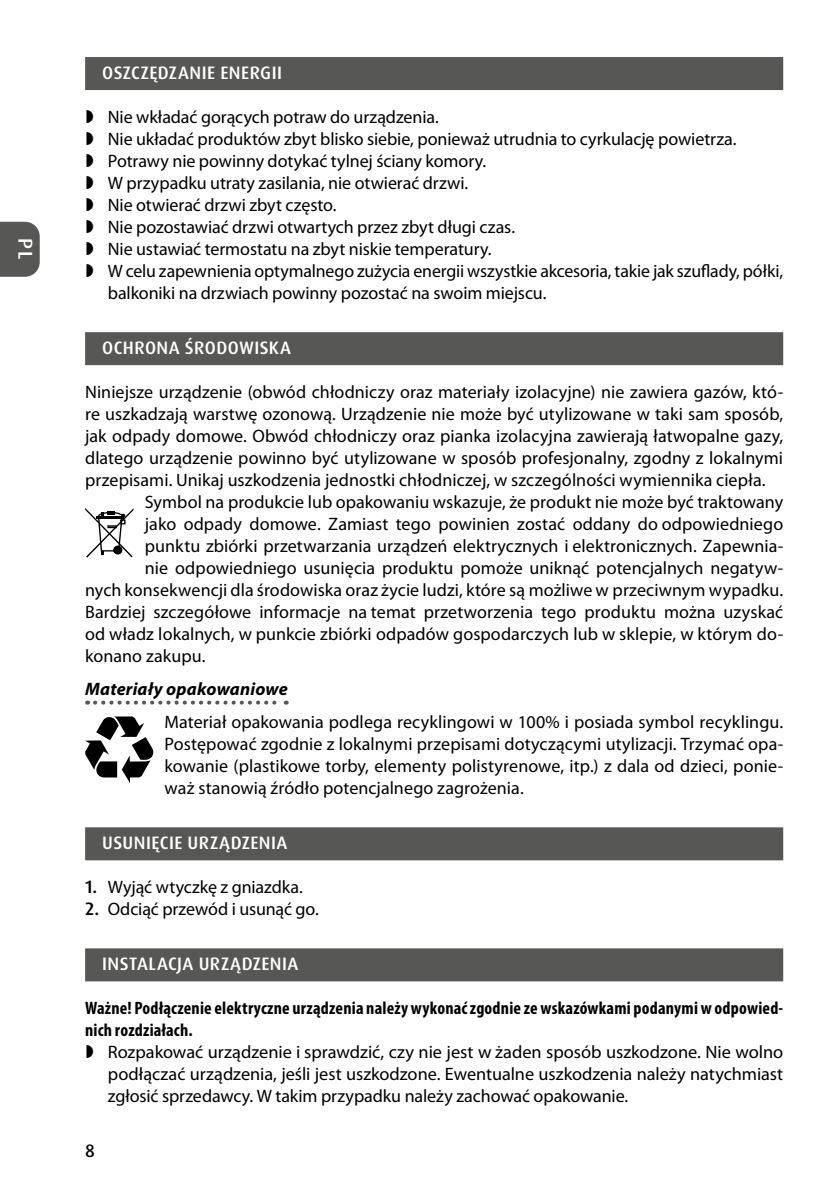
<style>
.page{position:relative;width:840px;height:1191px;background:#fff}
.page>*{position:absolute;margin:0;border:0;box-sizing:border-box;transform-origin:0 0}
.t1{font:500 20px "Dax Pro";color:#fff}
.t2{font:18px/22px "Myriad Pro";color:#000;text-align:justify}
.t3{font:700 condensed 18px/22px "Myriad Pro";letter-spacing:.01em;color:#000}
.t4{font:500 18px "Dax Pro";letter-spacing:.025em;color:#fff}
.t5{font:italic 700 18px "Myriad Pro";letter-spacing:.01em;color:#000}
.t6{font:500 18px "Dax Pro";color:#000}
.s1{font-family:"Dax Pro";font-weight:500}
</style>
<div class="page">
<svg style="left:0;top:222px;width:40px;height:55px;background:#5f5f5e"></svg>
<div style="left:85px;top:57px;width:697px;height:33px;background:#575756"></div>
<div style="left:85px;top:332px;width:697px;height:33px;background:#575756"></div>
<svg style="left:95px;top:700px;width:191px;height:4px"></svg>
<div style="left:85px;top:827px;width:697px;height:33px;background:#575756"></div>
<div style="left:85px;top:948px;width:697px;height:33px;background:#575756"></div>
<svg style="left:85px;top:508px;width:48px;height:49px"></svg>
<svg style="left:85px;top:716px;width:68px;height:67px"></svg>
<p class="t1" style="left:38px;top:238px;width:23px;rotate:90deg">PL</p>
<p class="t4" style="left:102px;top:61px;width:181px">OSZCZĘDZANIE ENERGII</p>
<p class="t2" style="left:108px;top:106px;width:676px;text-align:left">Nie wkładać gorących potraw do urządzenia.<br>Nie układać produktów zbyt blisko siebie, ponieważ utrudnia to cyrkulację powietrza.<br>Potrawy nie powinny dotykać tylnej ściany komory.<br>W przypadku utraty zasilania, nie otwierać drzwi.<br>Nie otwierać drzwi zbyt często.<br>Nie pozostawiać drzwi otwartych przez zbyt długi czas.<br>Nie ustawiać termostatu na zbyt niskie temperatury.<br>W celu zapewnienia optymalnego zużycia energii wszystkie akcesoria, takie jak szuflady, półki, balkoniki na drzwiach powinny pozostać na swoim miejscu.</p>
<p class="t4" style="left:102px;top:336px;width:190px">OCHRONA ŚRODOWISKA</p>
<p class="t2" style="left:85px;top:381px;width:699px">Niniejsze urządzenie (obwód chłodniczy oraz materiały izolacyjne) nie zawiera gazów, któ-</p>
<p class="t2" style="left:85px;top:403px;width:699px">re uszkadzają warstwę ozonową. Urządzenie nie może być utylizowane w taki sam sposób,</p>
<p class="t2" style="left:85px;top:425px;width:699px">jak odpady domowe. Obwód chłodniczy oraz pianka izolacyjna zawierają łatwopalne gazy,</p>
<p class="t2" style="left:85px;top:447px;width:699px">dlatego urządzenie powinno być utylizowane w sposób profesjonalny, zgodny z lokalnymi</p>
<p class="t2" style="left:85px;top:469px;width:681px">przepisami. Unikaj uszkodzenia jednostki chłodniczej, w szczególności wymiennika ciepła.</p>
<p class="t2" style="left:145px;top:491px;width:639px">Symbol na produkcie lub opakowaniu wskazuje, że produkt nie może być traktowany</p>
<p class="t2" style="left:145px;top:513px;width:639px">jako odpady domowe. Zamiast tego powinien zostać oddany do odpowiedniego</p>
<p class="t2" style="left:145px;top:535px;width:639px">punktu zbiórki przetwarzania urządzeń elektrycznych i elektronicznych. Zapewnia-</p>
<p class="t2" style="left:145px;top:557px;width:639px">nie odpowiedniego usunięcia produktu pomoże uniknąć potencjalnych negatyw-</p>
<p class="t2" style="left:85px;top:579px;width:699px">nych konsekwencji dla środowiska oraz życie ludzi, które są możliwe w przeciwnym wypadku.</p>
<p class="t2" style="left:85px;top:601px;width:699px">Bardziej szczegółowe informacje na temat przetworzenia tego produktu można uzyskać</p>
<p class="t2" style="left:85px;top:623px;width:699px">od władz lokalnych, w punkcie zbiórki odpadów gospodarczych lub w sklepie, w którym do-</p>
<p class="t2" style="left:85px;top:645px;width:122px">konano zakupu.</p>
<p class="t5" style="left:85px;top:679px;width:204px">Materiały opakowaniowe</p>
<p class="t2" style="left:164px;top:711px;width:619px">Materiał opakowania podlega recyklingowi w 100% i posiada symbol recyklingu.<br>Postępować zgodnie z lokalnymi przepisami dotyczącymi utylizacji. Trzymać opa&shy;kowanie (plastikowe torby, elementy polistyrenowe, itp.) z dala od dzieci, ponie&shy;waż stanowią źródło potencjalnego zagrożenia.</p>
<p class="t4" style="left:102px;top:831px;width:187px">USUNIĘCIE URZĄDZENIA</p>
<p class="t2" style="left:85px;top:876px;width:219px"><span class="s1">1.</span> Wyjąć wtyczkę z gniazdka.</p>
<p class="t2" style="left:85px;top:898px;width:235px"><span class="s1">2.</span> Odciąć przewód i usunąć go.</p>
<p class="t4" style="left:102px;top:952px;width:198px">INSTALACJA URZĄDZENIA</p>
<p class="t3" style="left:85px;top:997px;width:699px">Ważne! Podłączenie elektryczne urządzenia należy wykonać zgodnie ze wskazówkami podanymi w odpowied&shy;nich rozdziałach.</p>
<p class="t2" style="left:108px;top:1041px;width:676px">Rozpakować urządzenie i sprawdzić, czy nie jest w żaden sposób uszkodzone. Nie wolno podłączać urządzenia, jeśli jest uszkodzone. Ewentualne uszkodzenia należy natychmiast zgłosić sprzedawcy. W takim przypadku należy zachować opakowanie.</p>
<p class="t6" style="left:85px;top:1139px;width:11px">8</p>
</div>
